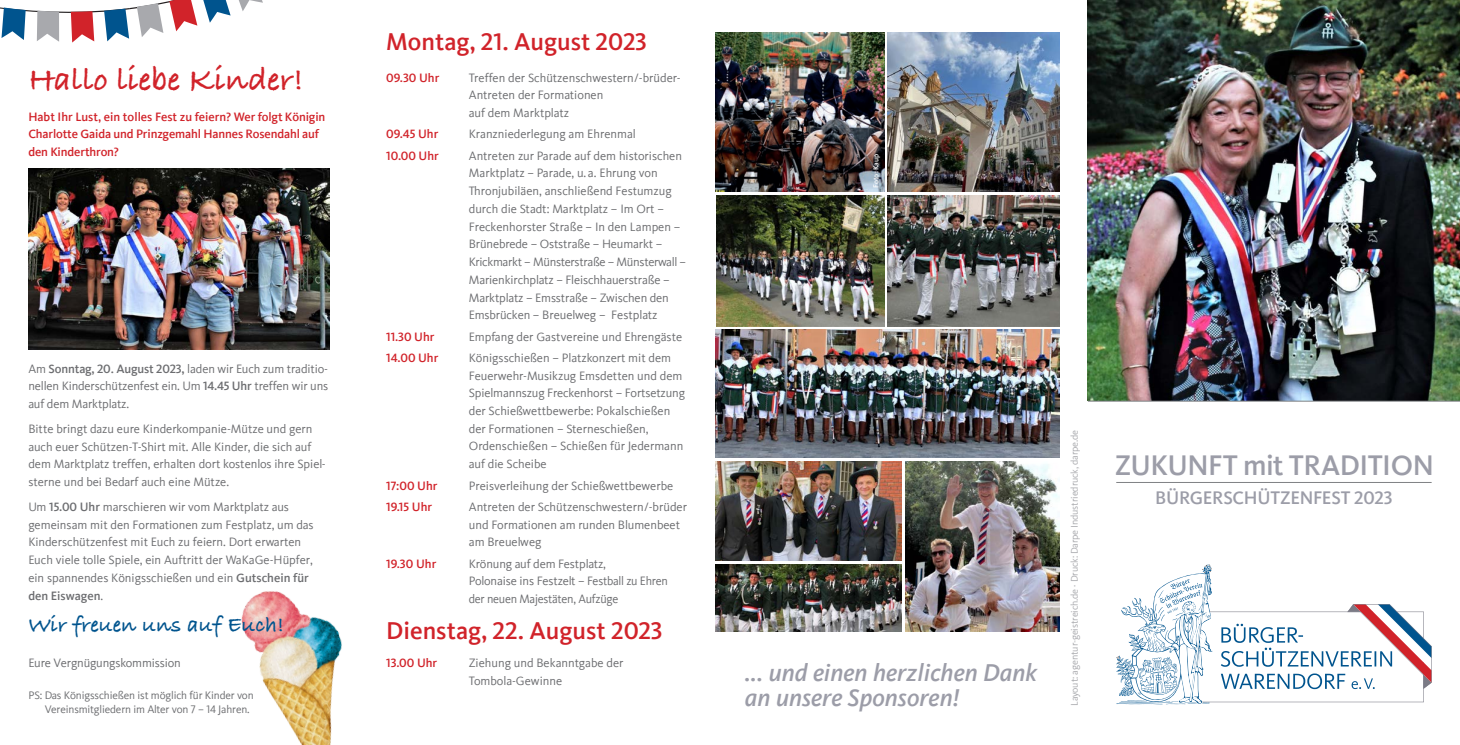
<style>
.page{position:relative;width:1460px;height:745px;background:#fff}
.page>*{position:absolute;margin:0;border:0;box-sizing:border-box;transform-origin:0 0}
.t1{font:700 33.75px "Bradley Hand ITCTT";color:#d1232a}
.t2{font:500 29.12px "Kievit";letter-spacing:-.02em;color:#9c9da8}
.t3{font:italic 500 25px/24.8px "Kievit";color:#9c9da8}
.t4{font:500 25px "Kievit";color:#d1232a}
.t5{font:700 22.5px "Bradley Hand ITCTT";color:#00548e}
.t6{font:500 18.75px "Kievit";letter-spacing:-.015em;color:#9c9da8}
.t7{font:12.5px/17.8px "Kievit";color:#6c6d70}
.t8{font:500 12.5px/17.8px "Kievit";letter-spacing:-.01em;color:#d1232a}
.t9{font:12.5px/17.8px "Kievit";letter-spacing:-.02em;color:#6c6d70}
.t10{font:12.5px "Kievit Medium SC";color:#d1232a}
.t11{font:11.25px/14.1px "Kievit";letter-spacing:-.01em;color:#6c6d70}
.t12{font:10px "Kievit";letter-spacing:-.01em;color:#a8a9ad}
.t13{font:500 7.5px "Kievit";color:#fff}
.s1{font-weight:500}
.s2{font-family:"Kievit Medium SC"}
.s3{font-family:"Kievit Regular SC"}
.s4{font-family:"Kievit Medium SC";font-weight:400}
.s5{font-family:"Kievit";font-weight:500}
</style>
<div class="page">
<svg style="left:1116px;top:564px;width:315px;height:140px"></svg>
<img style="left:1088px;top:0;width:372px;height:400px">
<hr style="left:1116px;top:482px;width:315px;height:1px;background:#808285">
<img style="left:716px;top:32px;width:168px;height:159px">
<img style="left:888px;top:195px;width:171px;height:131px">
<img style="left:716px;top:330px;width:343px;height:127px">
<img style="left:716px;top:461px;width:186px;height:99px">
<img style="left:716px;top:564px;width:186px;height:67px">
<img style="left:905px;top:461px;width:154px;height:170px">
<img style="left:888px;top:32px;width:171px;height:159px">
<img style="left:716px;top:195px;width:168px;height:131px">
<hr style="left:1088px;top:400px;width:372px;height:1px;background:#808285">
<svg style="left:0;top:0;width:263px;height:43px"></svg>
<img style="left:241px;top:591px;width:101px;height:153px">
<img style="left:28px;top:169px;width:302px;height:180px">
<h1 class="t1" style="left:28px;top:53px;width:277px">Hallo liebe Kinder!</h1>
<p class="t8" style="left:28px;top:107px;width:298px">Habt Ihr Lust, ein tolles Fest zu feiern? Wer folgt Königin<br>Charlotte Gaida und Prinzgemahl Hannes Rosendahl auf den Kinderthron?</p>
<p class="t7" style="left:28px;top:359px;width:301px;text-align:justify">Am <span class="s1">Sonntag,</span> <span class="s2">20</span><span class="s1">. August</span> <span class="s2">2023</span><span class="s1">,</span> laden wir Euch zum traditio&shy;nellen Kinderschützenfest ein. Um <span class="s2">14.45</span> <span class="s1">Uhr</span> treffen wir uns auf dem Marktplatz.</p>
<p class="t7" style="left:28px;top:419px;width:299px">Bitte bringt dazu eure Kinderkompanie-Mütze und gern auch euer Schützen-T-Shirt mit. Alle Kinder, die sich auf dem Marktplatz treffen, erhalten dort kostenlos ihre Spiel&shy;sterne und bei Bedarf auch eine Mütze.</p>
<p class="t7" style="left:28px;top:497px;width:287px">Um <span class="s2">15.00</span> <span class="s1">Uhr</span> marschieren wir vom Marktplatz aus gemeinsam mit den Formationen zum Festplatz, um das Kinderschützenfest mit Euch zu feiern. Dort erwarten Euch viele tolle Spiele, ein Auftritt der WaKaGe-Hüpfer, ein spannendes Königsschießen und ein <span class="s1">Gutschein für den Eiswagen</span>.</p>
<h3 class="t5" style="left:28px;top:607px;width:257px">Wir freuen uns auf Euch!</h3>
<p class="t7" style="left:28px;top:653px;width:154px">Eure Vergnügungskommission</p>
<p class="t11" style="left:45px;top:687px;width:211px;text-indent:-16px">PS: Das Königsschießen ist möglich für Kinder von<br>Vereinsmitgliedern im Alter von <span class="s3">7</span> – <span class="s3">14</span> Jahren.</p>
<h3 class="t4" style="left:386px;top:27px;width:262px">Montag, <span class="s4">21</span>. August <span class="s4">2023</span></h3>
<p class="t10" style="left:386px;top:70px;width:55px">09.30 <span class="s5">Uhr</span></p>
<p class="t7" style="left:469px;top:69px;width:213px">Treffen der Schützenschwestern/-brüder-<br>Antreten der Formationen<br>auf dem Marktplatz</p>
<p class="t10" style="left:386px;top:127px;width:54px">09.45 <span class="s5">Uhr</span></p>
<p class="t7" style="left:469px;top:125px;width:169px">Kranzniederlegung am Ehrenmal</p>
<p class="t10" style="left:386px;top:148px;width:54px">10.00 <span class="s5">Uhr</span></p>
<p class="t7" style="left:469px;top:147px;width:219px">Antreten zur Parade auf dem historischen Marktplatz – Parade, u. a. Ehrung von Thronjubiläen, anschließend Festumzug durch die Stadt: Marktplatz – Im Ort – Freckenhorster Straße – In den Lampen – Brünebrede – Oststraße – Heumarkt – Krickmarkt – Münsterstraße – Münsterwall – Marienkirchplatz – Fleischhauerstraße – Marktplatz – Emsstraße – Zwischen den Emsbrücken – Breuelweg – Festplatz</p>
<p class="t10" style="left:386px;top:329px;width:50px">11.30 <span class="s5">Uhr</span></p>
<p class="t7" style="left:469px;top:327px;width:215px">Empfang der Gastvereine und Ehrengäste</p>
<p class="t10" style="left:386px;top:350px;width:54px">14.00 <span class="s5">Uhr</span></p>
<p class="t7" style="left:469px;top:348px;width:218px">Königsschießen – Platzkonzert mit dem Feuerwehr-Musikzug Emsdetten und dem Spielmannszug Freckenhorst – Fortsetzung der Schießwettbewerbe: Pokalschießen der Formationen – Sterneschießen, Ordenschießen – Schießen für Jedermann auf die Scheibe</p>
<p class="t10" style="left:386px;top:478px;width:53px">17:00 <span class="s5">Uhr</span></p>
<p class="t7" style="left:469px;top:476px;width:206px">Preisverleihung der Schießwettbewerbe</p>
<p class="t10" style="left:386px;top:499px;width:47px">19.15 <span class="s5">Uhr</span></p>
<p class="t7" style="left:469px;top:497px;width:220px">Antreten der Schützenschwestern/-brüder und Formationen am runden Blumenbeet am Breuelweg</p>
<p class="t10" style="left:386px;top:556px;width:52px">19.30 <span class="s5">Uhr</span></p>
<p class="t9" style="left:469px;top:554px;width:201px">Krönung auf dem Festplatz,<br>Polonaise ins Festzelt – Festball zu Ehren der neuen Majestäten, Aufzüge</p>
<h3 class="t4" style="left:386px;top:615px;width:278px">Dienstag, <span class="s4">22</span>. August <span class="s4">2023</span></h3>
<p class="t10" style="left:386px;top:655px;width:52px">13.00 <span class="s5">Uhr</span></p>
<p class="t7" style="left:469px;top:653px;width:156px">Ziehung und Bekanntgabe der<br>Tombola-Gewinne</p>
<p class="t13" style="left:872px;top:188px;width:36px;rotate:-90deg">Foto: Kaup</p>
<h3 class="t3" style="left:745px;top:660px;width:294px">... und einen herzlichen Dank an unsere Sponsoren!</h3>
<p class="t12" style="left:1069px;top:705px;width:277px;rotate:-90deg">Layout: agentur-geistreich.de · Druck: Darpe Industriedruck, darpe.de</p>
<h2 class="t2" style="left:1115px;top:448px;width:321px">ZUKUNFT mit TRADITION</h2>
<h3 class="t6" style="left:1155px;top:486px;width:239px">BÜRGERSCHÜTZENFEST <span class="s4">2023</span></h3>
</div>
